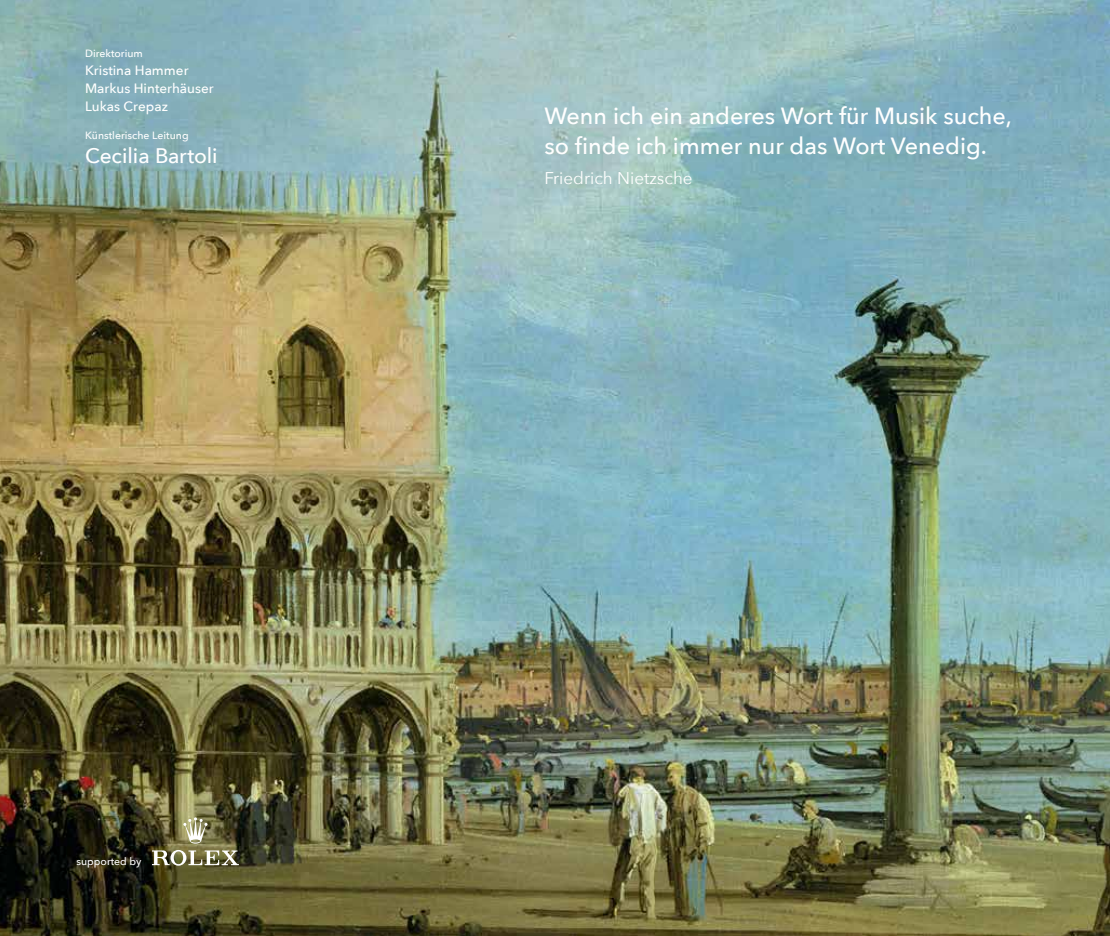
<style>
.page{position:relative;width:1110px;height:936px;background:#fff}
.page>*{position:absolute;margin:0;border:0;box-sizing:border-box;transform-origin:0 0}
.t1{font:500 23.4px/29.7px "Avenir Next";color:#fff}
.t2{font:500 21px "Avenir Next";color:#fff}
.t3{font:16.95px "Avenir Next";color:#fff}
.t4{font:500 13.5px/17.9px "Avenir Next";color:#fff}
.t5{font:500 10.5px "Avenir Next";color:#fff}
</style>
<div class="page">
<img style="left:0;top:0;width:1110px;height:935px">
<svg style="left:183px;top:817px;width:25px;height:26px"></svg>
<svg style="left:152px;top:849px;width:87px;height:16px"></svg>
<p class="t5" style="left:85px;top:45px;width:59px">Direktorium</p>
<p class="t4" style="left:85px;top:61px;width:130px">Kristina Hammer<br>Markus Hinterhäuser<br>Lukas Crepaz</p>
<p class="t5" style="left:85px;top:126px;width:105px">Künstlerische Leitung</p>
<p class="t2" style="left:85px;top:138px;width:134px">Cecilia Bartoli</p>
<p class="t5" style="left:77px;top:852px;width:67px">supported by</p>
<p class="t1" style="left:544px;top:101px;width:469px">Wenn ich ein anderes Wort für Musik suche, so finde ich immer nur das Wort Venedig.</p>
<p class="t3" style="left:544px;top:164px;width:150px">Friedrich Nietzsche</p>
</div>
